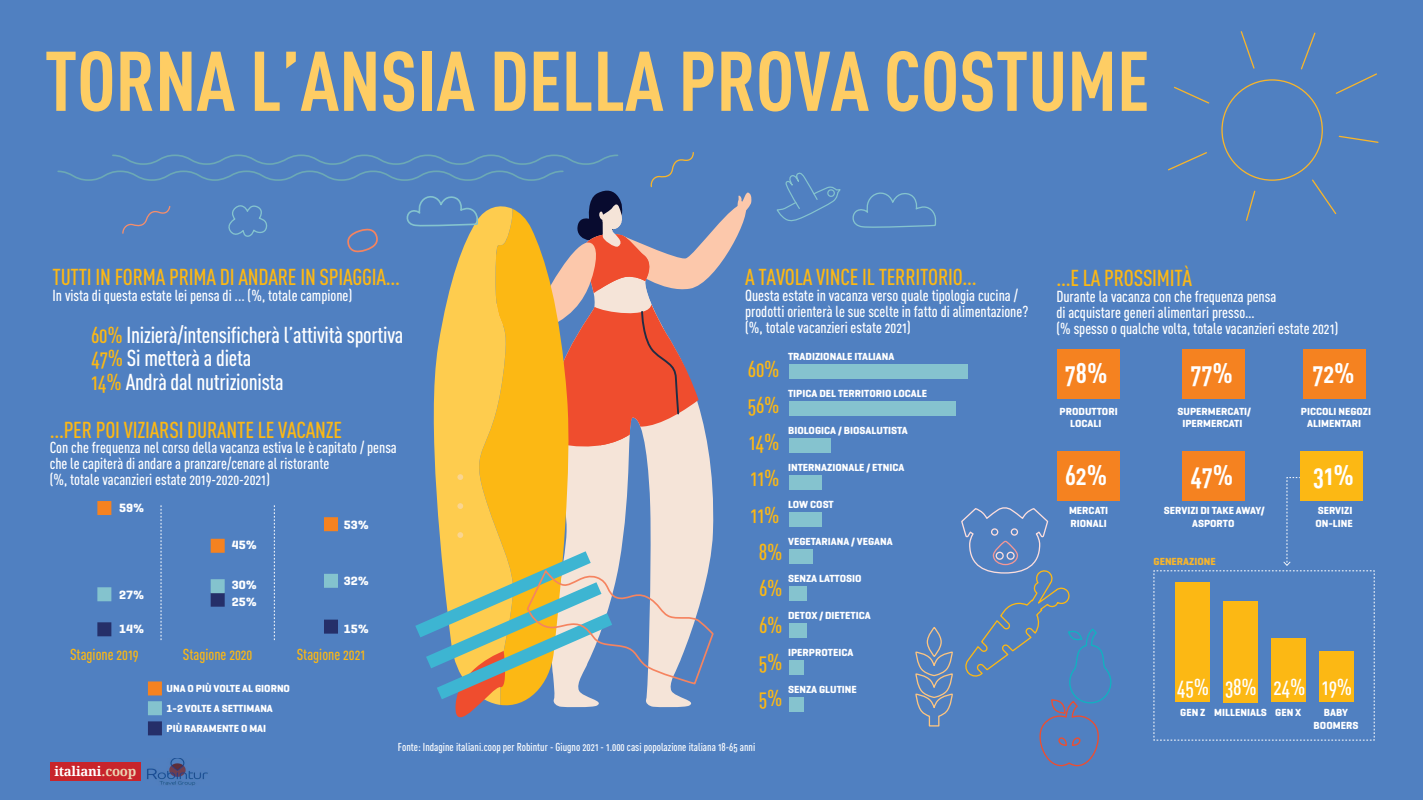
<style>
.page{position:relative;width:1423px;height:800px;background:#fff}
.page>*{position:absolute;margin:0;border:0;box-sizing:border-box;transform-origin:0 0}
.t1{font:83.12px "DIN Cond Bold Alternate";color:#fecd64}
.t2{font:28px "DIN Cond Bold Alternate";color:#fff}
.t3{font:22.75px/36.6px "DIN Cond Medium Alternate";letter-spacing:-.01em;color:#fcb814;text-align:center}
.t4{font:22.75px/23.6px "DIN Cond Medium Alternate";letter-spacing:-.01em;color:#fff}
.t5{font:15.75px/15.8px "DIN Cond Medium Alternate";color:#fff}
.t6{font:15.75px "DIN Cond Medium Alternate";color:#fcb814}
.t7{font:700 13.21px "Droid Serif";letter-spacing:-.02em;color:#fff}
.t8{font:700 12.25px/16.9px "Geogrotesque";color:#fff}
.t9{font:11.38px "DIN Cond Medium Alternate";color:#fff}
.t10{font:700 10.5px/12.6px "Geogrotesque";color:#fff;text-align:center}
.t11{font:700 10.5px "Geogrotesque";color:#f7b52b}
.s1{color:#fcb814}
.s2{color:#ebd4b3}
</style>
<div class="page">
<div style="left:0;top:0;width:1422px;height:800px;background:#5080c1"></div>
<div style="left:1057px;top:350px;width:62px;height:49px;background:#f58220"></div>
<div style="left:1181px;top:350px;width:63px;height:49px;background:#f58220"></div>
<div style="left:1303px;top:350px;width:62px;height:49px;background:#f58220"></div>
<div style="left:1057px;top:451px;width:62px;height:49px;background:#f58220"></div>
<div style="left:1181px;top:451px;width:63px;height:49px;background:#f58220"></div>
<div style="left:1300px;top:451px;width:62px;height:49px;background:#fcb814"></div>
<svg style="left:1240px;top:31px;width:15px;height:38px"></svg>
<svg style="left:1174px;top:86px;width:36px;height:18px"></svg>
<svg style="left:1168px;top:152px;width:39px;height:19px"></svg>
<svg style="left:1246px;top:190px;width:10px;height:31px"></svg>
<svg style="left:1312px;top:179px;width:25px;height:36px"></svg>
<svg style="left:1338px;top:135px;width:41px;height:8px"></svg>
<svg style="left:1335px;top:73px;width:42px;height:21px"></svg>
<svg style="left:1301px;top:32px;width:15px;height:38px"></svg>
<div style="left:788px;top:364px;width:179px;height:14px;background:#85c3cf"></div>
<div style="left:788px;top:401px;width:167px;height:14px;background:#85c3cf"></div>
<div style="left:788px;top:438px;width:42px;height:14px;background:#85c3cf"></div>
<div style="left:788px;top:475px;width:33px;height:14px;background:#85c3cf"></div>
<div style="left:788px;top:512px;width:33px;height:14px;background:#85c3cf"></div>
<div style="left:788px;top:549px;width:24px;height:14px;background:#85c3cf"></div>
<div style="left:788px;top:586px;width:18px;height:14px;background:#85c3cf"></div>
<div style="left:788px;top:623px;width:18px;height:14px;background:#85c3cf"></div>
<div style="left:788px;top:660px;width:15px;height:14px;background:#85c3cf"></div>
<div style="left:788px;top:697px;width:15px;height:14px;background:#85c3cf"></div>
<div style="left:926px;top:627px;width:15px;height:30px;border:1px solid #fdc580;border-radius:50%"></div>
<svg style="left:915px;top:652px;width:38px;height:75px"></svg>
<svg style="left:1153px;top:477px;width:221px;height:264px"></svg>
<svg style="left:961px;top:507px;width:151px;height:260px"></svg>
<svg style="left:776px;top:172px;width:65px;height:50px"></svg>
<svg style="left:57px;top:152px;width:695px;height:584px"></svg>
<svg style="left:852px;top:192px;width:84px;height:36px"></svg>
<img style="left:147px;top:758px;width:61px;height:27px">
<div style="left:50px;top:762px;width:90px;height:19px;background:#c8242b"></div>
<h1 class="t1" style="left:45px;top:31px;width:1106px">TORNA L’ANSIA DELLA PROVA COSTUME</h1>
<h3 class="t3" style="left:53px;top:259px;width:349px">TUTTI IN FORMA PRIMA DI ANDARE IN SPIAGGIA...</h3>
<p class="t5" style="left:53px;top:287px;width:301px">In vista di questa estate lei pensa di ... (%, totale campione)</p>
<h3 class="t4" style="left:91px;top:322px;width:314px"><span class="s1">60%</span> Inizierà/intensificherà l’attività sportiva<br><span class="s1">47%</span> Si metterà a dieta<br><span class="s1">14%</span> Andrà dal nutrizionista</h3>
<h3 class="t3" style="left:50px;top:411px;width:294px">...PER POI VIZIARSI DURANTE LE VACANZE</h3>
<p class="t5" style="left:50px;top:440px;width:349px">Con che frequenza nel corso della vacanza estiva le è capitato / pensa che le capiterà di andare a pranzare/cenare al ristorante<br>(%, totale vacanzieri estate 2019-2020-2021)</p>
<p class="t8" style="left:119px;top:499px;width:27px">59%</p>
<p class="t8" style="left:119px;top:586px;width:27px">27%</p>
<p class="t8" style="left:119px;top:620px;width:27px">14%</p>
<p class="t8" style="left:232px;top:536px;width:27px">45%</p>
<p class="t8" style="left:232px;top:577px;width:27px">30%<br>25%</p>
<p class="t8" style="left:344px;top:516px;width:27px">53%</p>
<p class="t8" style="left:344px;top:572px;width:27px">32%</p>
<p class="t8" style="left:344px;top:620px;width:27px">15%</p>
<p class="t6" style="left:70px;top:645px;width:70px">Stagione 2019</p>
<p class="t6" style="left:183px;top:645px;width:71px">Stagione 2020</p>
<p class="t6" style="left:297px;top:645px;width:70px">Stagione 2021</p>
<p class="t10" style="left:167px;top:682px;width:125px">UNA O PIÙ VOLTE AL GIORNO</p>
<p class="t10" style="left:167px;top:702px;width:108px">1-2 VOLTE A SETTIMANA</p>
<p class="t10" style="left:167px;top:722px;width:101px">PIÙ RARAMENTE O MAI</p>
<h3 class="t3" style="left:745px;top:259px;width:233px">A TAVOLA VINCE IL TERRITORIO...</h3>
<p class="t5" style="left:745px;top:287px;width:285px">Questa estate in vacanza verso quale tipologia cucina / prodotti orienterà le sue scelte in fatto di alimentazione? (%, totale vacanzieri estate 2021)</p>
<p class="t10" style="left:788px;top:350px;width:108px">TRADIZIONALE ITALIANA</p>
<h3 class="t3" style="left:747px;top:350px;width:36px">60%<br>56%<br>14%<br>11%<br>11%<br>8%<br>6%<br>6%<br>5%<br>5%</h3>
<p class="t10" style="left:788px;top:387px;width:140px">TIPICA DEL TERRITORIO LOCALE</p>
<p class="t10" style="left:788px;top:424px;width:121px">BIOLOGICA / BIOSALUTISTA</p>
<p class="t10" style="left:788px;top:461px;width:118px">INTERNAZIONALE / ETNICA</p>
<p class="t10" style="left:788px;top:498px;width:47px">LOW COST</p>
<p class="t10" style="left:788px;top:535px;width:106px">VEGETARIANA / VEGANA</p>
<p class="t10" style="left:788px;top:572px;width:75px">SENZA LATTOSIO</p>
<p class="t10" style="left:788px;top:609px;width:84px">DETOX / DIETETICA</p>
<p class="t10" style="left:788px;top:646px;width:67px">IPERPROTEICA</p>
<p class="t10" style="left:788px;top:683px;width:70px">SENZA GLUTINE</p>
<p class="t7" style="left:54px;top:763px;width:83px">italiani<span class="s2">.coop</span></p>
<p class="t9" style="left:398px;top:741px;width:359px">Fonte: Indagine italiani.coop per Robintur - Giugno 2021 - 1.000 casi popolazione italiana 18-65 anni</p>
<h3 class="t3" style="left:1056px;top:259px;width:137px">...E LA PROSSIMITÀ</h3>
<p class="t5" style="left:1056px;top:288px;width:283px">Durante la vacanza con che frequenza pensa<br>di acquistare generi alimentari presso…<br>(% spesso o qualche volta, totale vacanzieri estate 2021)</p>
<h2 class="t2" style="left:1064px;top:356px;width:44px">78%</h2>
<p class="t10" style="left:1059px;top:405px;width:60px">PRODUTTORI<br>LOCALI</p>
<h2 class="t2" style="left:1065px;top:458px;width:44px">62%</h2>
<p class="t10" style="left:1069px;top:504px;width:41px;text-align:left">MERCATI<br>RIONALI</p>
<h2 class="t2" style="left:1190px;top:356px;width:44px">77%</h2>
<p class="t10" style="left:1177px;top:405px;width:75px">SUPERMERCATI/<br>IPERMERCATI</p>
<h2 class="t2" style="left:1190px;top:458px;width:45px">47%</h2>
<p class="t10" style="left:1163px;top:504px;width:102px">SERVIZI DI TAKE AWAY/<br>ASPORTO</p>
<p class="t11" style="left:1153px;top:555px;width:64px">GENERAZIONE</p>
<h2 class="t2" style="left:1312px;top:356px;width:44px">72%</h2>
<p class="t10" style="left:1300px;top:405px;width:72px">PICCOLI NEGOZI<br>ALIMENTARI</p>
<h2 class="t2" style="left:1313px;top:458px;width:42px">31%</h2>
<p class="t10" style="left:1315px;top:504px;width:39px;text-align:left">SERVIZI<br>ON-LINE</p>
<h3 class="t4" style="left:1176px;top:675px;width:177px">45% 38% 24% 19%</h3>
<p class="t10" style="left:1180px;top:706px;width:123px">GEN Z MILLENIALS GEN X</p>
<p class="t10" style="left:1313px;top:706px;width:46px">BABY<br>BOOMERS</p>
</div>
